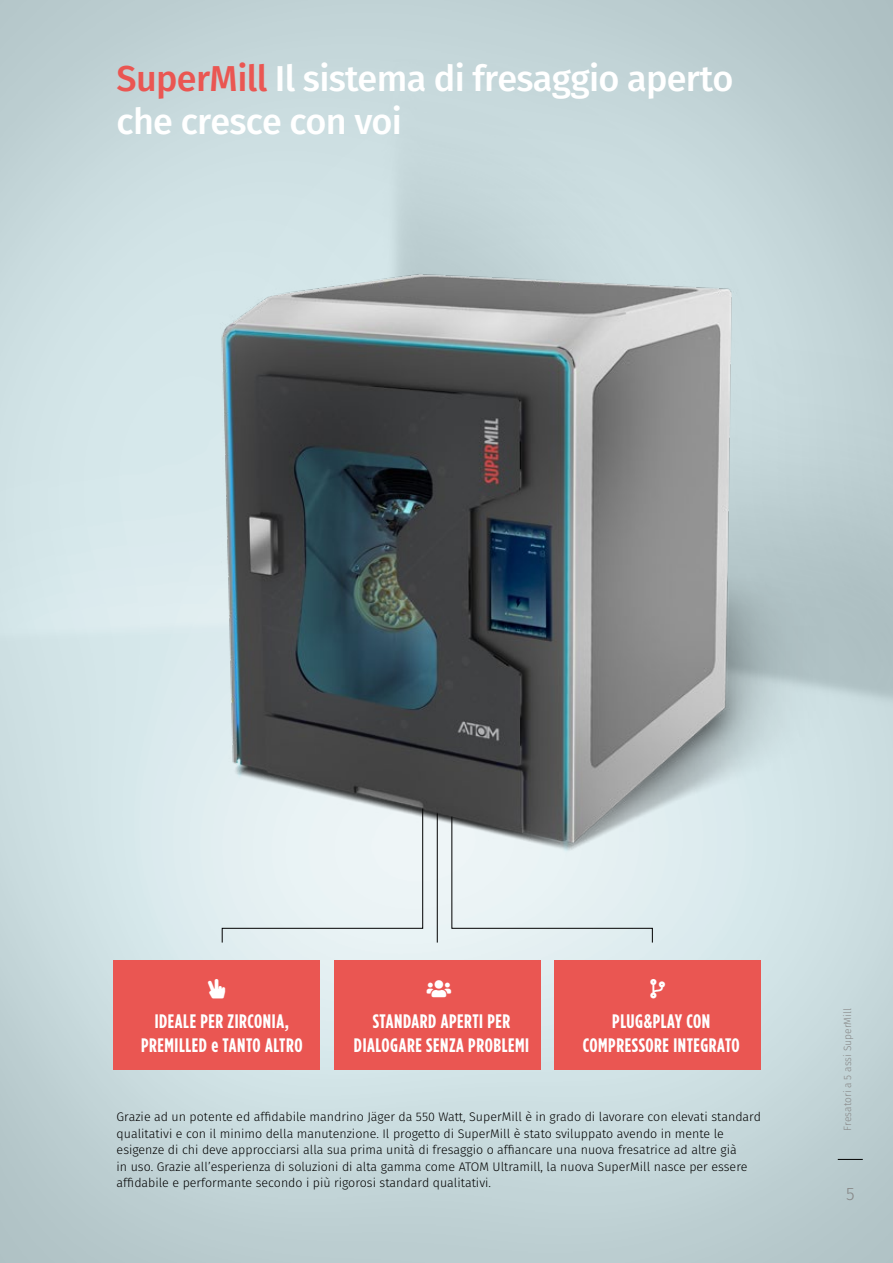
<style>
.page{position:relative;width:893px;height:1263px;background:#fff}
.page>*{position:absolute;margin:0;border:0;box-sizing:border-box;transform-origin:0 0}
.t1{font:500 36px/43.5px "Fira Sans";letter-spacing:-.02em;color:#fff}
.t2{font:700 19.5px/23.4px "Gotham Condensed";letter-spacing:.03em;color:#fff;text-align:center}
.t3{font:300 18px "Fira Sans";color:#878787}
.t4{font:300 12.45px/16.5px "Fira Sans";color:#000}
.t5{font:300 10.5px "Fira Sans";color:#878787}
.s1{color:#ea5652}
</style>
<div class="page">
<img style="left:0;top:0;width:893px;height:1263px">
<svg style="left:838px;top:1159px;width:25px;height:1px"></svg>
<img style="left:117px;top:201px;width:776px;height:787px">
<div style="left:113px;top:961px;width:207px;height:109px;background:#ea5652"></div>
<div style="left:334px;top:961px;width:207px;height:109px;background:#ea5652"></div>
<div style="left:555px;top:961px;width:206px;height:109px;background:#ea5652"></div>
<h1 class="t1" style="left:117px;top:57px;width:618px"><span class="s1">SuperMill</span> Il sistema di fresaggio aperto che cresce con voi</h1>
<h2 class="t2" style="left:141px;top:1010px;width:163px">IDEALE PER ZIRCONIA,<br>PREMILLED e TANTO ALTRO</h2>
<h2 class="t2" style="left:354px;top:1010px;width:177px">STANDARD APERTI PER<br>DIALOGARE SENZA PROBLEMI</h2>
<h2 class="t2" style="left:583px;top:1010px;width:158px">PLUG&amp;PLAY CON<br>COMPRESSORE INTEGRATO</h2>
<p class="t4" style="left:117px;top:1108px;width:646px">Grazie ad un potente ed affidabile mandrino Jäger da 550 Watt, SuperMill è in grado di lavorare con elevati standard qualitativi e con il minimo della manutenzione. Il progetto di SuperMill è stato sviluppato avendo in mente le esigenze di chi deve approcciarsi alla sua prima unità di fresaggio o affiancare una nuova fresatrice ad altre già<br>in uso. Grazie all’esperienza di soluzioni di alta gamma come ATOM Ultramill, la nuova SuperMill nasce per essere affidabile e performante secondo i più rigorosi standard qualitativi.</p>
<p class="t5" style="left:840px;top:1130px;width:124px;rotate:-90deg">Fresatori a 5 assi SuperMill</p>
<h3 class="t3" style="left:846px;top:1181px;width:10px">5</h3>
</div>
